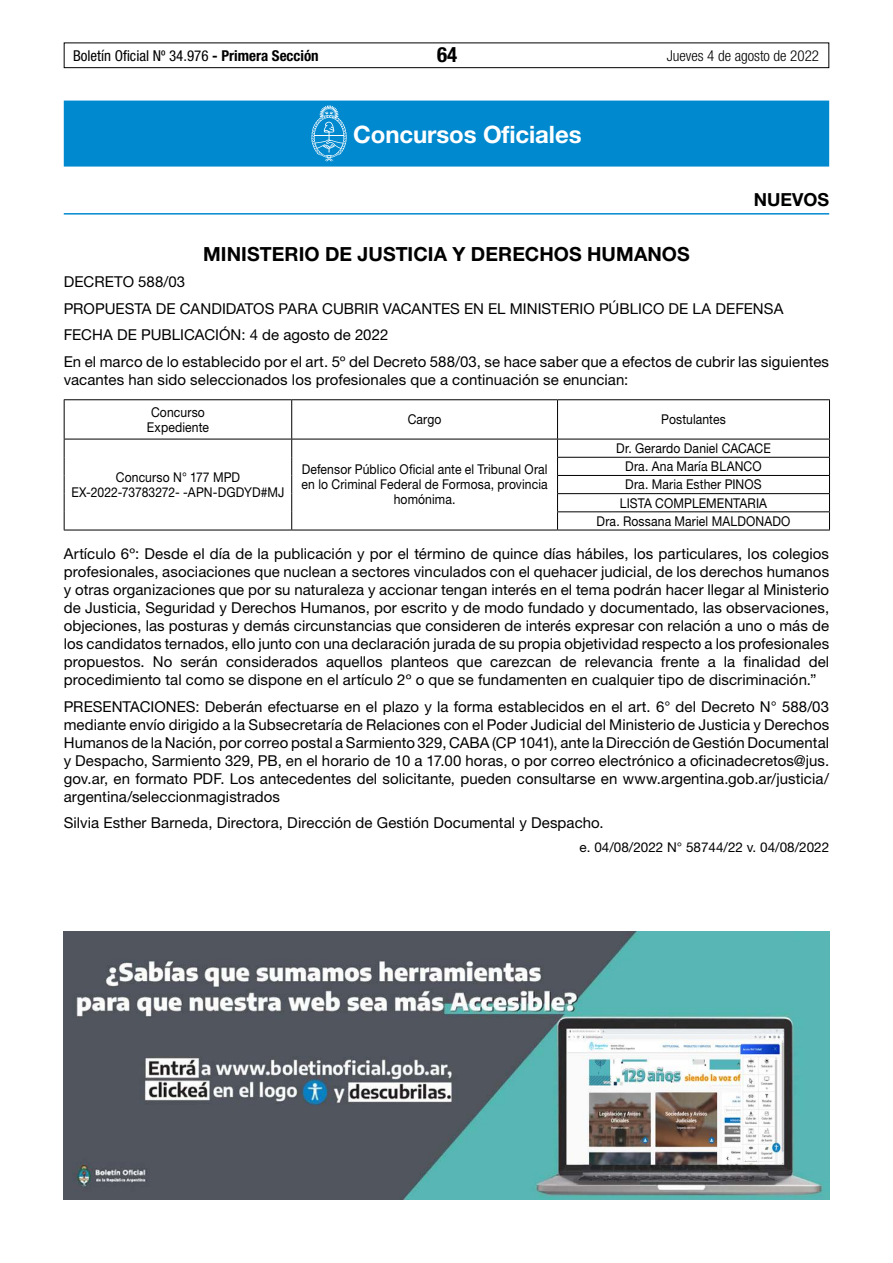
<style>
.page{position:relative;width:893px;height:1263px;background:#fff}
.page>*{position:absolute;margin:0;border:0;box-sizing:border-box;transform-origin:0 0}
.t1{font:700 24px "Helvetica Neue LT Std";letter-spacing:-.005em;color:#fff}
.t2{font:700 condensed 21px "Helvetica Neue LT Std";color:#000}
.t3{font:700 19.5px "Helvetica Neue LT Std";letter-spacing:.005em;color:#000}
.t4{font:700 18px "Helvetica Neue LT Std";color:#000}
.t5{font:15px/18px "Helvetica Neue LT Std";letter-spacing:.005em;color:#000;text-align:justify}
.t6{font:condensed 15px "Helvetica Neue LT Std";color:#000}
.t7{font:300 condensed 15px "Helvetica Neue LT Std";color:#000}
.t8{font:13.5px/15px "Helvetica Neue LT Std";letter-spacing:.01em;color:#000;text-align:center;scale:.9 1}
.t9{font:13.5px "Helvetica Neue LT Std";letter-spacing:.01em;color:#000}
.s1{font-weight:700}
</style>
<div class="page">
<div style="left:64px;top:43px;width:765px;height:25px;border:1px solid #000"></div>
<div style="left:64px;top:101px;width:765px;height:66px;background:#0089cf"></div>
<hr style="left:64px;top:213px;width:765px;height:2px;background:#0089cf">
<svg style="left:311px;top:105px;width:36px;height:56px"></svg>
<hr style="left:64px;top:399px;width:228px;height:1px;background:#000">
<hr style="left:292px;top:399px;width:266px;height:1px;background:#000">
<hr style="left:558px;top:399px;width:272px;height:1px;background:#000">
<hr style="left:64px;top:439px;width:228px;height:1px;background:#000">
<hr style="left:292px;top:439px;width:266px;height:1px;background:#000">
<hr style="left:558px;top:439px;width:272px;height:1px;background:#000">
<hr style="left:557px;top:457px;width:273px;height:1px;background:#000">
<hr style="left:557px;top:475px;width:273px;height:1px;background:#000">
<hr style="left:557px;top:493px;width:273px;height:1px;background:#000">
<hr style="left:557px;top:511px;width:273px;height:1px;background:#000">
<hr style="left:64px;top:530px;width:228px;height:1px;background:#000">
<hr style="left:292px;top:530px;width:266px;height:1px;background:#000">
<hr style="left:558px;top:530px;width:272px;height:1px;background:#000">
<hr style="left:64px;top:400px;width:1px;height:39px;background:#000">
<svg style="left:64px;top:439px;width:1px;height:91px"></svg>
<hr style="left:291px;top:400px;width:1px;height:39px;background:#000">
<hr style="left:557px;top:400px;width:1px;height:39px;background:#000">
<hr style="left:829px;top:400px;width:1px;height:39px;background:#000">
<svg style="left:291px;top:439px;width:1px;height:91px"></svg>
<svg style="left:557px;top:439px;width:1px;height:91px"></svg>
<svg style="left:829px;top:439px;width:1px;height:91px"></svg>
<img style="left:64px;top:931px;width:765px;height:268px">
<p class="t6" style="left:73px;top:47px;width:247px">Boletín Oficial Nº 34.976 <span class="s1">- Primera Sección</span></p>
<h2 class="t2" style="left:437px;top:42px;width:22px">64</h2>
<p class="t7" style="left:667px;top:47px;width:154px">Jueves 4 de agosto de 2022</p>
<h1 class="t1" style="left:353px;top:120px;width:230px">Concursos Oficiales</h1>
<p class="t4" style="left:754px;top:188px;width:77px">NUEVOS</p>
<h3 class="t3" style="left:203px;top:242px;width:488px">MINISTERIO DE JUSTICIA Y DERECHOS HUMANOS</h3>
<p class="t5" style="left:64px;top:269px;width:767px;line-height:26.5px;text-align:left">DECRETO 588/03<br>PROPUESTA DE CANDIDATOS PARA CUBRIR VACANTES EN EL MINISTERIO PÚBLICO DE LA DEFENSA FECHA DE PUBLICACIÓN: 4 de agosto de 2022<br>En el marco de lo establecido por el art. 5º del Decreto 588/03, se hace saber que a efectos de cubrir las siguientes</p>
<p class="t5" style="left:64px;top:370px;width:566px">vacantes han sido seleccionados los profesionales que a continuación se enuncian:</p>
<p class="t8" style="left:147px;top:404px;width:70px">Concurso<br>Expediente</p>
<p class="t8" style="left:408px;top:412px;width:39px">Cargo</p>
<p class="t8" style="left:661px;top:412px;width:73px">Postulantes</p>
<p class="t8" style="left:71px;top:469px;width:238px">Concurso N° 177 MPD<br>EX-2022-73783272- -APN-DGDYD#MJ</p>
<p class="t8" style="left:302px;top:462px;width:275px">Defensor Público Oficial ante el Tribunal Oral en lo Criminal Federal de Formosa, provincia homónima.</p>
<p class="t8" style="left:597px;top:439px;width:217px;line-height:18.1px">Dr. Gerardo Daniel CACACE<br>Dra. Ana María BLANCO<br>Dra. Maria Esther PINOS<br>LISTA COMPLEMENTARIA<br>Dra. Rossana Mariel MALDONADO</p>
<p class="t5" style="left:64px;top:545px;width:767px">Artículo 6º: Desde el día de la publicación y por el término de quince días hábiles, los particulares, los colegios profesionales, asociaciones que nuclean a sectores vinculados con el quehacer judicial, de los derechos humanos y otras organizaciones que por su naturaleza y accionar tengan interés en el tema podrán hacer llegar al Ministerio de Justicia, Seguridad y Derechos Humanos, por escrito y de modo fundado y documentado, las observaciones, objeciones, las posturas y demás circunstancias que consideren de interés expresar con relación a uno o más de los candidatos ternados, ello junto con una declaración jurada de su propia objetividad respecto a los profesionales propuestos. No serán considerados aquellos planteos que carezcan de relevancia frente a la finalidad del procedimiento tal como se dispone en el artículo 2º o que se fundamenten en cualquier tipo de discriminación.”</p>
<p class="t5" style="left:64px;top:697px;width:767px">PRESENTACIONES: Deberán efectuarse en el plazo y la forma establecidos en el art. 6° del Decreto N° 588/03 mediante envío dirigido a la Subsecretaría de Relaciones con el Poder Judicial del Ministerio de Justicia y Derechos Humanos de la Nación, por correo postal a Sarmiento 329, CABA (CP 1041), ante la Dirección de Gestión Documental y Despacho, Sarmiento 329, PB, en el horario de 10 a 17.00 horas, o por correo electrónico a oficinadecretos@jus. gov.ar, en formato PDF. Los antecedentes del solicitante, pueden consultarse en www.argentina.gob.ar/justicia/ argentina/seleccionmagistrados</p>
<p class="t5" style="left:64px;top:814px;width:541px">Silvia Esther Barneda, Directora, Dirección de Gestión Documental y Despacho.</p>
<p class="t9" style="left:580px;top:839px;width:251px">e. 04/08/2022 N° 58744/22 v. 04/08/2022</p>
</div>
